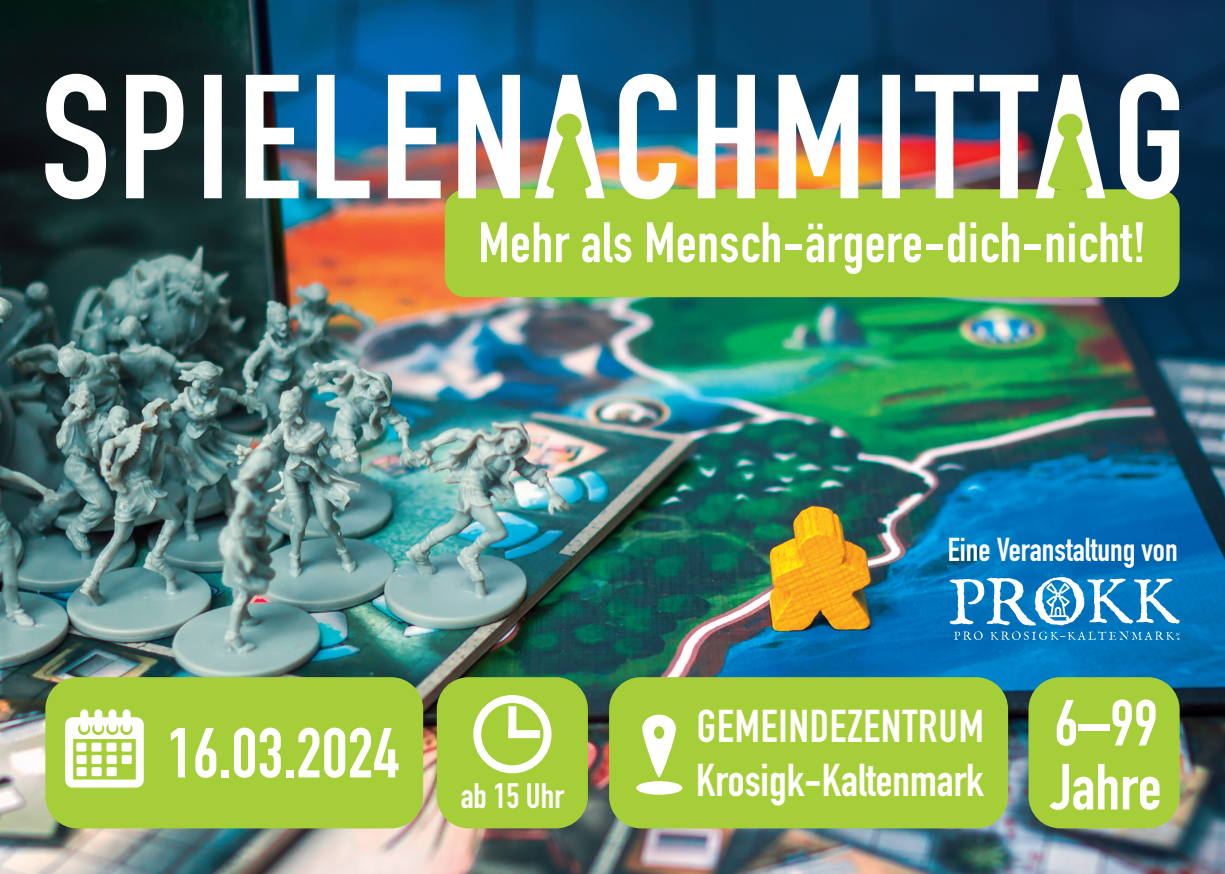
<style>
.page{position:relative;width:1225px;height:874px;background:#fff}
.page>*{position:absolute;margin:0;border:0;box-sizing:border-box;transform-origin:0 0}
.t1{font:700 69.2px "DIN Condensed";color:#fff}
.t2{font:700 64px/64px "DIN Condensed";color:#fff}
.t3{font:700 56px "DIN Condensed";letter-spacing:.01em;color:#fff}
.t4{font:700 45.4px/54.4px "DIN Condensed";color:#fff}
.t5{font:700 34.8px "DIN Condensed";color:#fff}
.t6{font:700 32.6px "DIN Condensed";color:#fff}
</style>
<div class="page">
<img style="left:0;top:0;width:1225px;height:873px">
<div style="left:437px;top:676px;width:151px;height:152px;background:#a6ce39;border-radius:32px"></div>
<div style="left:473px;top:694px;width:78px;height:79px;border:8px solid #fff;border-radius:50%"></div>
<div style="left:508px;top:705px;width:8px;height:32px;background:#fff"></div>
<div style="left:508px;top:729px;width:32px;height:8px;background:#fff"></div>
<div style="left:45px;top:676px;width:378px;height:152px;background:#a6ce39;border-radius:32px"></div>
<svg style="left:69px;top:720px;width:71px;height:63px"></svg>
<div style="left:65px;top:716px;width:79px;height:71px;border:8px solid #fff;border-radius:4px"></div>
<svg style="left:72px;top:724px;width:64px;height:14px"></svg>
<svg style="left:78px;top:722px;width:12px;height:12px"></svg>
<div style="left:80px;top:713px;width:8px;height:14px;background:#fff"></div>
<svg style="left:92px;top:722px;width:12px;height:12px"></svg>
<svg style="left:106px;top:722px;width:12px;height:12px"></svg>
<svg style="left:120px;top:722px;width:12px;height:12px"></svg>
<div style="left:123px;top:713px;width:8px;height:14px;background:#fff"></div>
<div style="left:108px;top:713px;width:8px;height:14px;background:#fff"></div>
<div style="left:94px;top:713px;width:8px;height:14px;background:#fff"></div>
<div style="left:76px;top:742px;width:10px;height:9px;background:#fff;border-radius:2px"></div>
<div style="left:91px;top:742px;width:10px;height:9px;background:#fff;border-radius:2px"></div>
<div style="left:106px;top:742px;width:11px;height:9px;background:#fff;border-radius:2px"></div>
<div style="left:121px;top:742px;width:11px;height:9px;background:#fff;border-radius:2px"></div>
<div style="left:77px;top:754px;width:10px;height:9px;background:#fff;border-radius:2px"></div>
<div style="left:92px;top:754px;width:10px;height:9px;background:#fff;border-radius:2px"></div>
<div style="left:107px;top:754px;width:10px;height:9px;background:#fff;border-radius:2px"></div>
<div style="left:122px;top:754px;width:10px;height:9px;background:#fff;border-radius:2px"></div>
<div style="left:77px;top:766px;width:10px;height:9px;background:#fff;border-radius:2px"></div>
<div style="left:92px;top:766px;width:10px;height:9px;background:#fff;border-radius:2px"></div>
<div style="left:107px;top:766px;width:10px;height:9px;background:#fff;border-radius:2px"></div>
<div style="left:609px;top:676px;width:399px;height:152px;background:#a6ce39;border-radius:32px"></div>
<svg style="left:642px;top:714px;width:34px;height:63px"></svg>
<div style="left:636px;top:780px;width:46px;height:14px;background:#fff;border-radius:50%"></div>
<div style="left:1028px;top:676px;width:151px;height:152px;background:#a6ce39;border-radius:32px"></div>
<svg style="left:954px;top:631px;width:28px;height:8px"></svg>
<svg style="left:949px;top:576px;width:230px;height:49px"></svg>
<svg style="left:990px;top:631px;width:189px;height:8px;background:#2c8cc8"></svg>
<div style="left:445px;top:189px;width:734px;height:108px;background:#a6ce39;border-radius:21px"></div>
<img style="left:45px;top:74px;width:1134px;height:125px">
<div style="left:1064px;top:102px;width:11px;height:20px;background:#fff"></div>
<svg style="left:1047px;top:114px;width:45px;height:76px"></svg>
<div style="left:563px;top:102px;width:11px;height:20px;background:#fff"></div>
<svg style="left:546px;top:114px;width:45px;height:76px"></svg>
<p class="t3" style="left:478px;top:205px;width:669px">Mehr als Mensch-ärgere-dich-nicht!</p>
<h1 class="t1" style="left:167px;top:706px;width:233px">16.03.2024</h1>
<p class="t5" style="left:461px;top:771px;width:105px">ab 15 Uhr</p>
<p class="t6" style="left:947px;top:527px;width:231px">Eine Veranstaltung von</p>
<p class="t4" style="left:696px;top:698px;width:289px">GEMEINDEZENTRUM<br>Krosigk-Kaltenmark</p>
<h2 class="t2" style="left:1050px;top:690px;width:112px">6–99<br>Jahre</h2>
</div>
